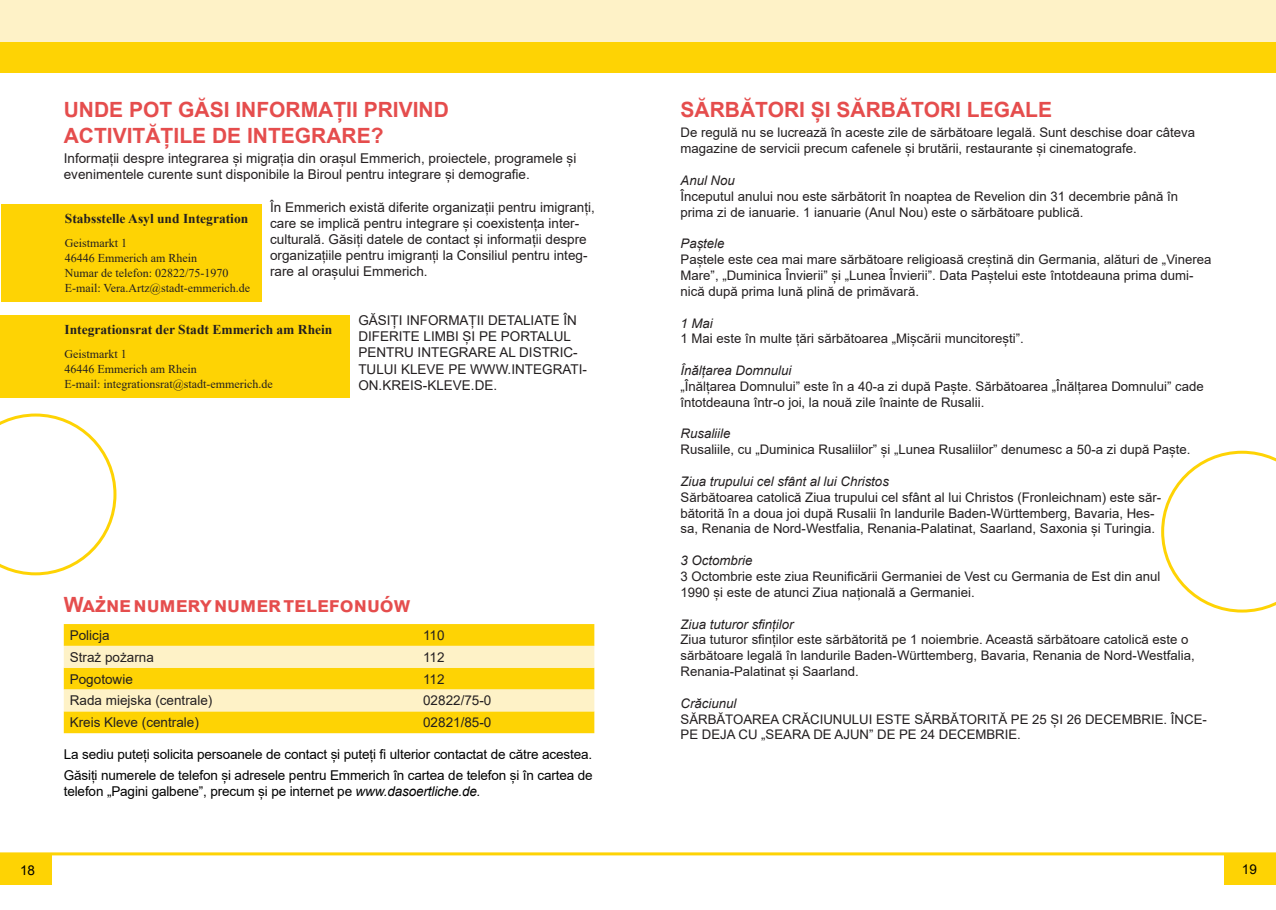
<style>
.page{position:relative;width:1276px;height:910px;background:#fff}
.page>*{position:absolute;margin:0;border:0;box-sizing:border-box;transform-origin:0 0}
.t1{font:700 21px/25.2px "Arial";color:#e54d4d}
.t2{font:13.5px/16.2px "Arial";color:#231f20}
.t3{font:13.5px/20.4px "Arial";letter-spacing:-.01em;color:#000}
.t4{font:700 13.5px "Times New Roman";color:#231f20}
.t5{font:13.2px/15.9px "Arial";color:#231f20}
.t6{font:italic 13.2px "Arial";color:#231f20}
.t7{font:12px/15px "Times New Roman";color:#231f20}
.s1{font-style:italic}
</style>
<div class="page">
<div style="left:0;top:40px;width:1275px;height:33px;background:#fed304"></div>
<div style="left:0;top:0;width:1276px;height:41px;background:#fef2c7"></div>
<div style="left:1224px;top:855px;width:52px;height:29px;background:#fed304"></div>
<div style="left:0;top:855px;width:52px;height:29px;background:#fed304"></div>
<hr style="left:0;top:852px;width:1276px;height:3px;background:#fed304">
<svg style="left:1161px;top:451px;width:115px;height:162px"></svg>
<div style="left:64px;top:624px;width:530px;height:109px;background:#fed304"></div>
<svg style="left:64px;top:646px;width:530px;height:65px;background:#fee787"></svg>
<svg style="left:0;top:414px;width:116px;height:161px"></svg>
<div style="left:1px;top:204px;width:260px;height:98px;background:#fed304"></div>
<div style="left:1px;top:315px;width:349px;height:83px;background:#fed304"></div>
<h1 class="t1" style="left:64px;top:98px;width:387px">UNDE POT GĂSI INFORMAȚII PRIVIND<br>ACTIVITĂȚILE DE INTEGRARE?</h1>
<p class="t2" style="left:64px;top:150px;width:514px">Informații despre integrarea și migrația din orașul Emmerich, proiectele, programele și evenimentele curente sunt disponibile la Biroul pentru integrare și demografie.</p>
<p class="t2" style="left:270px;top:199px;width:326px">În Emmerich există diferite organizații pentru imigranți, care se implică pentru integrare și coexistența inter&shy;culturală. Găsiți datele de contact și informații despre organizațiile pentru imigranți la Consiliul pentru integ&shy;rare al orașului Emmerich.</p>
<p class="t2" style="left:358px;top:312px;width:230px">GĂSIȚI INFORMAȚII DETALIATE ÎN<br>DIFERITE LIMBI ȘI PE PORTALUL<br>PENTRU INTEGRARE AL DISTRIC-<br>TULUI KLEVE PE WWW.INTEGRATI-<br>ON.KREIS-KLEVE.DE.</p>
<p class="t4" style="left:65px;top:209px;width:185px">Stabsstelle Asyl und Integration</p>
<p class="t7" style="left:65px;top:235px;width:187px">Geistmarkt 1<br>46446 Emmerich am Rhein<br>Numar de telefon: 02822/75-1970<br>E-mail: Vera.Artz@stadt-emmerich.de</p>
<p class="t4" style="left:64px;top:320px;width:269px">Integrationsrat der Stadt Emmerich am Rhein</p>
<p class="t7" style="left:64px;top:346px;width:210px">Geistmarkt 1<br>46446 Emmerich am Rhein<br>E-mail: integrationsrat@stadt-emmerich.de</p>
<p class="t3" style="left:20px;top:860px;width:17px">18</p>
<h1 class="t1" style="left:64px;top:592px;width:348px">Ważne numery numer telefonuów</h1>
<p class="t2" style="left:70px;top:627px;width:41px">Policja</p>
<p class="t2" style="left:423px;top:627px;width:23px">110</p>
<p class="t2" style="left:70px;top:649px;width:86px">Straż pożarna</p>
<p class="t2" style="left:423px;top:649px;width:23px">112</p>
<p class="t2" style="left:70px;top:671px;width:65px">Pogotowie</p>
<p class="t2" style="left:423px;top:671px;width:23px">112</p>
<p class="t2" style="left:70px;top:692px;width:144px">Rada miejska (centrale)</p>
<p class="t2" style="left:423px;top:692px;width:70px">02822/75-0</p>
<p class="t2" style="left:70px;top:714px;width:131px">Kreis Kleve (centrale)</p>
<p class="t2" style="left:423px;top:714px;width:70px">02821/85-0</p>
<p class="t3" style="left:64px;top:744px;width:530px">La sediu puteți solicita persoanele de contact și puteți fi ulterior contactat de către acestea.<br>Găsiți numerele de telefon și adresele pentru Emmerich în cartea de telefon și în cartea de</p>
<p class="t3" style="left:64px;top:781px;width:418px">telefon „Pagini galbene”, precum și pe internet pe <span class="s1">www.dasoertliche.de.</span></p>
<h1 class="t1" style="left:680px;top:98px;width:373px">SĂRBĂTORI ȘI SĂRBĂTORI LEGALE</h1>
<p class="t5" style="left:680px;top:125px;width:516px">De regulă nu se lucrează în aceste zile de sărbătoare legală. Sunt deschise doar câteva magazine de servicii precum cafenele și brutării, restaurante și cinematografe.</p>
<p class="t6" style="left:680px;top:172px;width:56px">Anul Nou</p>
<p class="t5" style="left:680px;top:188px;width:499px">Începutul anului nou este sărbătorit în noaptea de Revelion din 31 decembrie până în prima zi de ianuarie. 1 ianuarie (Anul Nou) este o sărbătoare publică.</p>
<p class="t6" style="left:680px;top:235px;width:46px">Paștele</p>
<p class="t5" style="left:680px;top:251px;width:532px">Paștele este cea mai mare sărbătoare religioasă creștină din Germania, alături de „Vinerea<br>Mare”, „Duminica Învierii” și „Lunea Învierii”. Data Paștelui este întotdeauna prima dumi&shy;nică după prima lună plină de primăvară.</p>
<p class="t6" style="left:680px;top:314px;width:34px">1 Mai</p>
<p class="t5" style="left:680px;top:331px;width:345px">1 Mai este în multe țări sărbătoarea „Mișcării muncitorești”.</p>
<p class="t6" style="left:680px;top:362px;width:112px">Înălțarea Domnului</p>
<p class="t5" style="left:680px;top:378px;width:525px">„Înălțarea Domnului” este în a 40-a zi după Paște. Sărbătoarea „Înălțarea Domnului” cade întotdeauna într-o joi, la nouă zile înainte de Rusalii.</p>
<p class="t6" style="left:680px;top:425px;width:51px">Rusaliile</p>
<p class="t5" style="left:680px;top:442px;width:511px">Rusaliile, cu „Duminica Rusaliilor” și „Lunea Rusaliilor” denumesc a 50-a zi după Paște.</p>
<p class="t6" style="left:680px;top:473px;width:210px">Ziua trupului cel sfânt al lui Christos</p>
<p class="t5" style="left:680px;top:489px;width:482px">Sărbătoarea catolică Ziua trupului cel sfânt al lui Christos (Fronleichnam) este săr&shy;bătorită în a doua joi după Rusalii în landurile Baden-Württemberg, Bavaria, Hes&shy;sa, Renania de Nord-Westfalia, Renania-Palatinat, Saarland, Saxonia și Turingia.</p>
<p class="t6" style="left:680px;top:552px;width:73px">3 Octombrie</p>
<p class="t5" style="left:680px;top:568px;width:481px">3 Octombrie este ziua Reunificării Germaniei de Vest cu Germania de Est din anul<br>1990 și este de atunci Ziua națională a Germaniei.</p>
<p class="t6" style="left:680px;top:615px;width:114px">Ziua tuturor sfinților</p>
<p class="t5" style="left:680px;top:632px;width:516px">Ziua tuturor sfinților este sărbătorită pe 1 noiembrie. Această sărbătoare catolică este o sărbătoare legală în landurile Baden-Württemberg, Bavaria, Renania de Nord-Westfalia,<br>Renania-Palatinat și Saarland.</p>
<p class="t6" style="left:680px;top:694px;width:57px">Crăciunul</p>
<p class="t5" style="left:680px;top:711px;width:528px">SĂRBĂTOAREA CRĂCIUNULUI ESTE SĂRBĂTORITĂ PE 25 ȘI 26 DECEMBRIE. ÎNCE-<br>PE DEJA CU „SEARA DE AJUN” DE PE 24 DECEMBRIE.</p>
<p class="t3" style="left:1242px;top:859px;width:17px">19</p>
</div>
